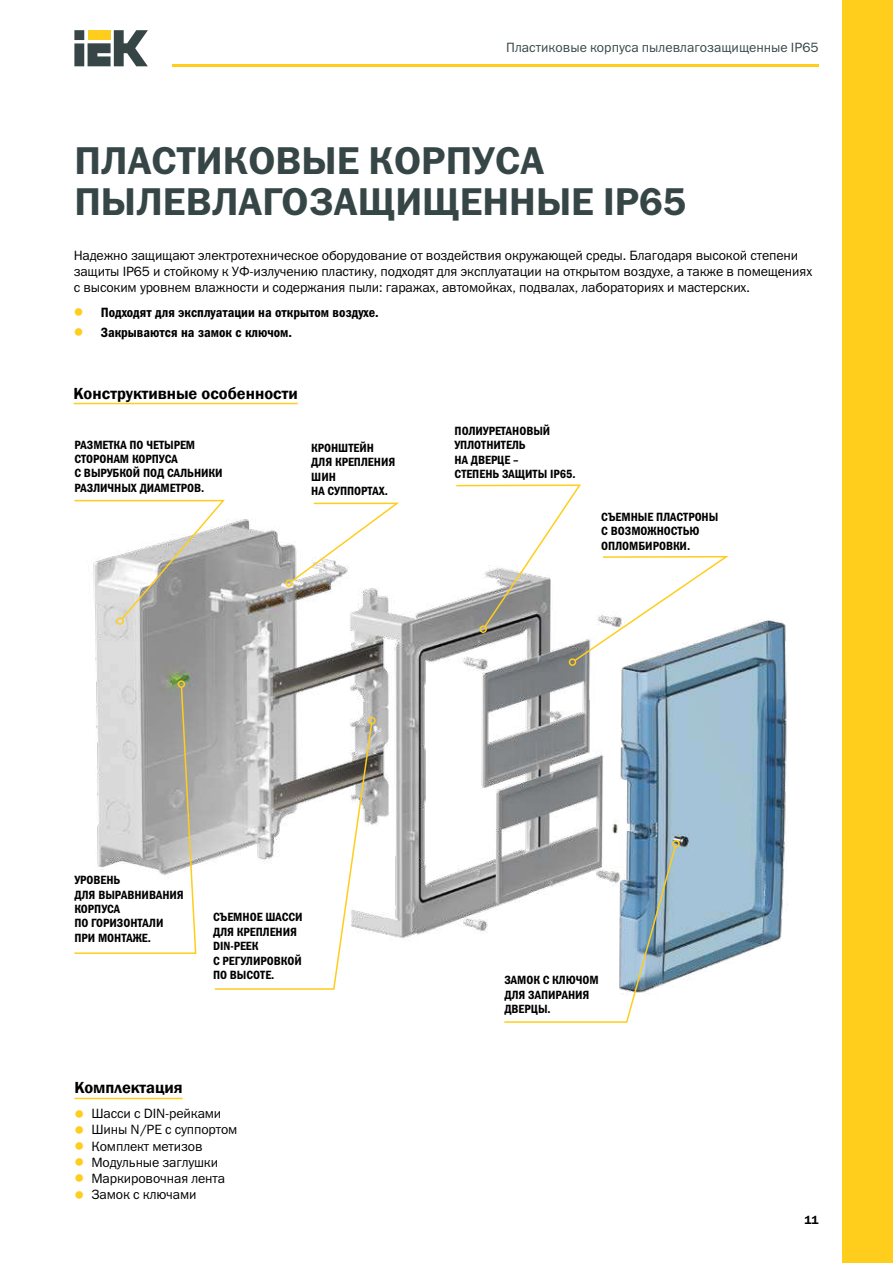
<style>
.page{position:relative;width:893px;height:1263px;background:#fff}
.page>*{position:absolute;margin:0;border:0;box-sizing:border-box;transform-origin:0 0}
.t1{font:39px/40.5px "Franklin Gothic Demi C";color:#364647}
.t2{font:600 16.5px "Franklin Gothic";color:#000}
.t3{font:13.5px/16.2px "Franklin Gothic Book C";letter-spacing:-.01em;color:#000}
.t4{font:13.5px "Franklin Gothic Demi Cond C";color:#000}
.t5{font:13.5px "Franklin Gothic Book C";color:#364647}
.t6{font:12px/14.4px "Franklin Gothic Demi Cond C";color:#000}
.t7{font:600 12px "Franklin Gothic";color:#000}
.s1{color:#ffcd1c}
</style>
<div class="page">
<hr style="left:172px;top:64px;width:647px;height:2px;background:#ffcd1c">
<div style="left:842px;top:0;width:51px;height:1263px;background:#ffcd1c"></div>
<svg style="left:74px;top:30px;width:74px;height:36px"></svg>
<hr style="left:74px;top:1098px;width:109px;height:1px;background:#ffcd1c">
<hr style="left:74px;top:403px;width:224px;height:1px;background:#ffcd1c">
<img style="left:95px;top:519px;width:693px;height:460px">
<svg style="left:289px;top:502px;width:112px;height:82px"></svg>
<div style="left:285px;top:579px;width:8px;height:8px;border:2px solid #ffcd1c;border-radius:50%"></div>
<div style="left:569px;top:658px;width:7px;height:8px;border:2px solid #ffcd1c;border-radius:50%"></div>
<svg style="left:455px;top:484px;width:276px;height:178px"></svg>
<div style="left:479px;top:625px;width:8px;height:8px;border:2px solid #ffcd1c;border-radius:50%"></div>
<svg style="left:74px;top:499px;width:152px;height:122px"></svg>
<div style="left:116px;top:617px;width:8px;height:8px;border:2px solid #ffcd1c;border-radius:50%"></div>
<svg style="left:74px;top:685px;width:123px;height:270px"></svg>
<div style="left:178px;top:680px;width:7px;height:8px;border:2px solid #ffcd1c;border-radius:50%"></div>
<svg style="left:503px;top:845px;width:174px;height:178px"></svg>
<div style="left:672px;top:840px;width:8px;height:7px;border:2px solid #ffcd1c;border-radius:50%"></div>
<svg style="left:213px;top:722px;width:160px;height:268px"></svg>
<div style="left:368px;top:717px;width:8px;height:7px;border:2px solid #ffcd1c;border-radius:50%"></div>
<p class="t5" style="left:506px;top:40px;width:314px">Пластиковые корпуса пылевлагозащищенные IP65</p>
<h1 class="t1" style="left:74px;top:140px;width:614px">ПЛАСТИКОВЫЕ КОРПУСА<br>ПЫЛЕВЛАГОЗАЩИЩЕННЫЕ IP65</h1>
<p class="t3" style="left:74px;top:247px;width:740px">Надежно защищают электротехническое оборудование от воздействия окружающей среды. Благодаря высокой степени защиты IP65 и стойкому к УФ-излучению пластику, подходят для эксплуатации на открытом воздухе, а также в помещениях с высоким уровнем влажности и содержания пыли: гаражах, автомойках, подвалах, лабораториях и мастерских.</p>
<p class="t4" style="left:74px;top:305px;width:307px"><span class="s1">•</span> Подходят для эксплуатации на открытом воздухе.</p>
<p class="t4" style="left:74px;top:324px;width:220px"><span class="s1">•</span> Закрываются на замок с ключом.</p>
<p class="t2" style="left:74px;top:383px;width:226px">Конструктивные особенности</p>
<p class="t6" style="left:74px;top:437px;width:150px">РАЗМЕТКА ПО ЧЕТЫРЕМ<br>СТОРОНАМ КОРПУСА<br>С ВЫРУБКОЙ ПОД САЛЬНИКИ<br>РАЗЛИЧНЫХ ДИАМЕТРОВ.</p>
<p class="t6" style="left:311px;top:440px;width:86px">КРОНШТЕЙН<br>ДЛЯ КРЕПЛЕНИЯ<br>ШИН<br>НА СУППОРТАХ.</p>
<p class="t6" style="left:455px;top:423px;width:123px">ПОЛИУРЕТАНОВЫЙ<br>УПЛОТНИТЕЛЬ<br>НА ДВЕРЦЕ –<br>СТЕПЕНЬ ЗАЩИТЫ IP65.</p>
<p class="t6" style="left:601px;top:509px;width:119px">СЪЕМНЫЕ ПЛАСТРОНЫ<br>С ВОЗМОЖНОСТЬЮ<br>ОПЛОМБИРОВКИ.</p>
<p class="t6" style="left:74px;top:873px;width:111px">УРОВЕНЬ<br>ДЛЯ ВЫРАВНИВАНИЯ<br>КОРПУСА<br>ПО ГОРИЗОНТАЛИ<br>ПРИ МОНТАЖЕ.</p>
<p class="t6" style="left:213px;top:910px;width:91px">СЪЕМНОЕ ШАССИ<br>ДЛЯ КРЕПЛЕНИЯ<br>DIN-РЕЕК<br>С РЕГУЛИРОВКОЙ<br>ПО ВЫСОТЕ.</p>
<p class="t2" style="left:74px;top:1078px;width:110px">Комплектация</p>
<p class="t3" style="left:74px;top:1105px;width:148px"><span class="s1">•</span> Шасси с DIN-рейками</p>
<p class="t3" style="left:74px;top:1121px;width:165px"><span class="s1">•</span> Шины N/PE с суппортом</p>
<p class="t3" style="left:74px;top:1138px;width:130px"><span class="s1">•</span> Комплект метизов</p>
<p class="t3" style="left:74px;top:1154px;width:145px"><span class="s1">•</span> Модульные заглушки</p>
<p class="t3" style="left:74px;top:1170px;width:152px"><span class="s1">•</span> Маркировочная лента</p>
<p class="t3" style="left:74px;top:1186px;width:124px"><span class="s1">•</span> Замок с ключами</p>
<p class="t6" style="left:504px;top:973px;width:96px">ЗАМОК С КЛЮЧОМ<br>ДЛЯ ЗАПИРАНИЯ<br>ДВЕРЦЫ.</p>
<p class="t7" style="left:804px;top:1212px;width:16px">11</p>
</div>
